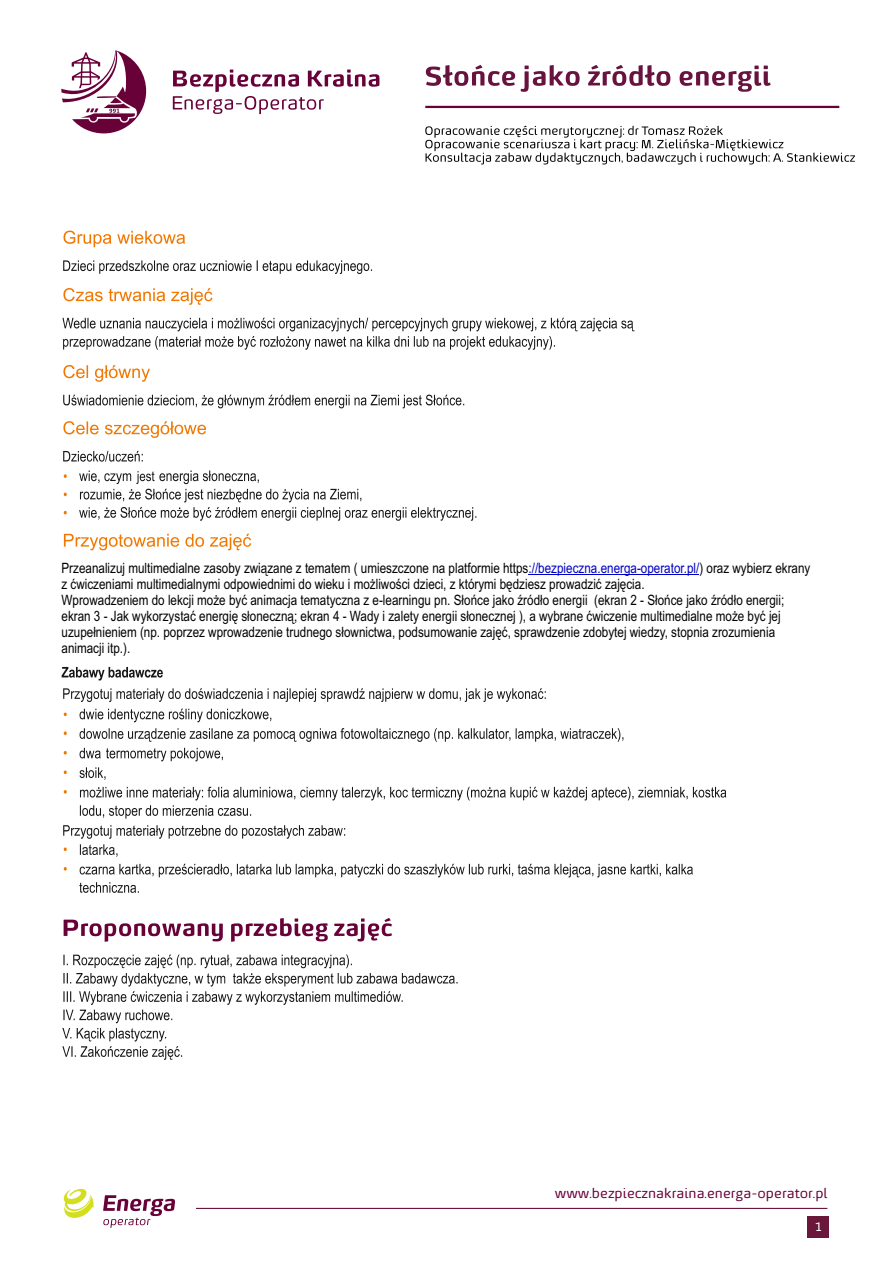
<style>
.page{position:relative;width:893px;height:1263px;background:#fff}
.page>*{position:absolute;margin:0;border:0;box-sizing:border-box;transform-origin:0 0}
.t1{font:14.25px/16.2px "Arial Narrow";color:#000}
.t2{font:13.5px "Energa";color:#690139}
.t3{font:12px "Energa";color:#fff}
.s1{color:#0000c4}
</style>
<div class="page">
<svg style="left:61px;top:50px;width:85px;height:83px"></svg>
<svg style="left:173px;top:70px;width:206px;height:44px"></svg>
<hr style="left:425px;top:106px;width:414px;height:2px;background:#690139">
<svg style="left:425px;top:126px;width:430px;height:38px"></svg>
<div style="left:807px;top:1216px;width:22px;height:22px;background:#6a173b"></div>
<hr style="left:196px;top:1208px;width:631px;height:1px;background:#6a173b">
<svg style="left:103px;top:1195px;width:72px;height:33px"></svg>
<svg style="left:63px;top:1189px;width:31px;height:29px"></svg>
<svg style="left:426px;top:65px;width:344px;height:27px"></svg>
<svg style="left:63px;top:231px;width:188px;height:436px"></svg>
<svg style="left:63px;top:451px;width:413px;height:70px"></svg>
<svg style="left:63px;top:395px;width:401px;height:13px"></svg>
<svg style="left:62px;top:318px;width:572px;height:32px"></svg>
<svg style="left:63px;top:260px;width:309px;height:14px"></svg>
<svg style="left:64px;top:918px;width:328px;height:24px"></svg>
<svg style="left:62px;top:954px;width:396px;height:106px"></svg>
<svg style="left:62px;top:667px;width:664px;height:226px"></svg>
<hr style="left:529px;top:574px;width:170px;height:1px;background:#0000c4">
<p class="t1" style="left:62px;top:561px;width:750px">Przeanalizuj multimedialne zasoby związane z tematem ( umieszczone na platformie https<span class="s1">://bezpieczna.energa-operator.pl/</span>) oraz wybierz ekrany z ćwiczeniami multimedialnymi odpowiednimi do wieku i możliwości dzieci, z którymi będziesz prowadzić zajęcia.</p>
<p class="t1" style="left:62px;top:593px;width:724px">Wprowadzeniem do lekcji może być animacja tematyczna z e-learningu pn. Słońce jako źródło energii (ekran 2 - Słońce jako źródło energii; ekran 3 - Jak wykorzystać energię słoneczną; ekran 4 - Wady i zalety energii słonecznej ), a wybrane ćwiczenie multimedialne może być jej uzupełnieniem (np. poprzez wprowadzenie trudnego słownictwa, podsumowanie zajęć, sprawdzenie zdobytej wiedzy, stopnia zrozumienia animacji itp.).</p>
<p class="t2" style="left:555px;top:1187px;width:274px">www.bezpiecznakraina.energa-operator.pl</p>
<p class="t3" style="left:815px;top:1222px;width:9px">1</p>
</div>
